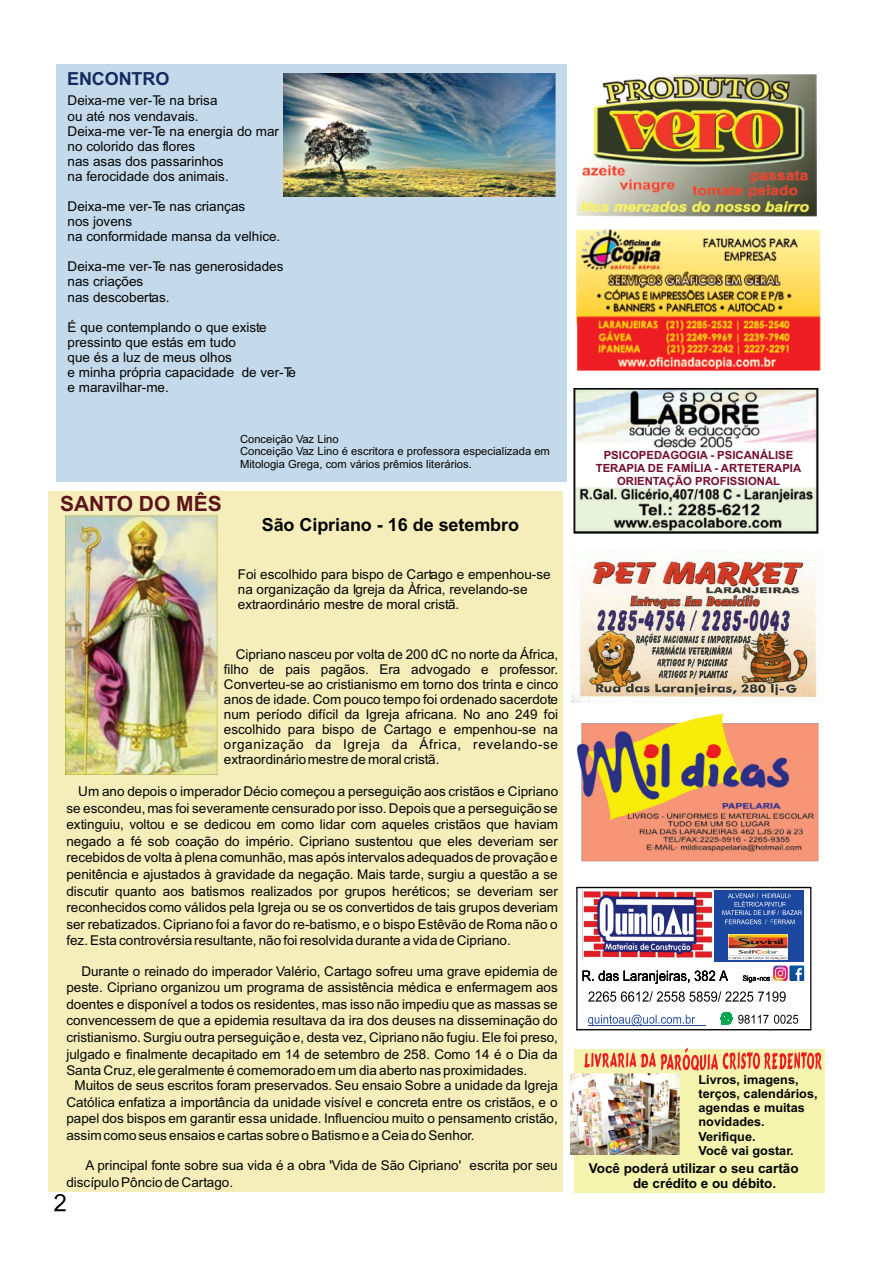
<style>
.page{position:relative;width:893px;height:1263px;background:#fff}
.page>*{position:absolute;margin:0;border:0;box-sizing:border-box;transform-origin:0 0}
.t1{font:700 21px "Arial";color:#5c1518}
.t2{font:700 18px "Arial";letter-spacing:-.005em;color:#040504}
.t3{font:700 18px "Arial";letter-spacing:-.005em;color:#162a60}
.t4{font:13.5px/15.1px "Arial";color:#040504}
.t5{font:700 13.5px/15.1px "Arial";letter-spacing:-.005em;color:#040504}
.t6{font:700 12.6px/14.1px "Arial";color:#040504}
.t7{font:11.25px/12.6px "Arial";color:#040504}
.t8{font:700 11.25px/12.8px "Arial";color:#730d2f;text-align:center}
</style>
<div class="page">
<div style="left:48px;top:491px;width:515px;height:701px;background:#f5edba"></div>
<div style="left:56px;top:64px;width:511px;height:418px;background:#c4daeb"></div>
<svg style="left:54px;top:1194px;width:12px;height:17px"></svg>
<div style="left:770px;top:887px;width:41px;height:143px;border:1px solid #040504"></div>
<img style="left:802px;top:965px;width:2px;height:16px">
<div style="left:771px;top:891px;width:33px;height:71px;background:#1b489e"></div>
<svg style="left:576px;top:886px;width:226px;height:145px"></svg>
<img style="left:577px;top:714px;width:242px;height:148px">
<img style="left:572px;top:558px;width:248px;height:145px">
<img style="left:574px;top:388px;width:244px;height:145px">
<img style="left:576px;top:74px;width:240px;height:143px">
<img style="left:576px;top:229px;width:245px;height:141px">
<div style="left:574px;top:1049px;width:251px;height:144px;background:#f5f4ae"></div>
<svg style="left:584px;top:1047px;width:238px;height:24px"></svg>
<img style="left:571px;top:1073px;width:108px;height:81px">
<img style="left:283px;top:73px;width:272px;height:124px">
<img style="left:66px;top:515px;width:151px;height:259px">
<h2 class="t3" style="left:67px;top:71px;width:104px">ENCONTRO</h2>
<p class="t4" style="left:68px;top:94px;width:213px">Deixa-me ver-Te na brisa<br>ou até nos vendavais.<br>Deixa-me ver-Te na energia do mar no colorido das flores<br>nas asas dos passarinhos<br>na ferocidade dos animais.</p>
<p class="t4" style="left:68px;top:200px;width:214px">Deixa-me ver-Te nas crianças<br>nos jovens<br>na conformidade mansa da velhice.</p>
<p class="t4" style="left:68px;top:260px;width:217px">Deixa-me ver-Te nas generosidades nas criações<br>nas descobertas.</p>
<p class="t4" style="left:68px;top:321px;width:230px">É que contemplando o que existe pressinto que estás em tudo<br>que és a luz de meus olhos<br>e minha própria capacidade de ver-Te e maravilhar-me.</p>
<h1 class="t1" style="left:60px;top:496px;width:163px">SANTO DO MÊS</h1>
<p class="t7" style="left:240px;top:434px;width:311px">Conceição Vaz Lino<br>Conceição Vaz Lino é escritora e professora especializada em<br>Mitologia Grega, com vários prêmios literários.</p>
<h2 class="t2" style="left:262px;top:518px;width:259px">São Cipriano - 16 de setembro</h2>
<p class="t4" style="left:238px;top:567px;width:314px">Foi escolhido para bispo de Cartago e empenhou-se na organização da Igreja da Àfrica, revelando-se extraordinário mestre de moral cristã.</p>
<p class="t4" style="left:224px;top:648px;width:336px;text-align:justify;text-indent:12px">Cipriano nasceu por volta de 200 dC no norte da África, filho de pais pagãos. Era advogado e professor.<br>Converteu-se ao cristianismo em torno dos trinta e cinco anos de idade. Com pouco tempo foi ordenado sacerdote num período difícil da Igreja africana. No ano 249 foi escolhido para bispo de Cartago e empenhou-se na organização da Igreja da África, revelando-se extraordinário mestre de moral cristã.</p>
<p class="t4" style="left:66px;top:784px;width:493px;line-height:16.6px;text-align:justify;text-indent:12px">Um ano depois o imperador Décio começou a perseguição aos cristãos e Cipriano se escondeu, mas foi severamente censurado por isso. Depois que a perseguição se extinguiu, voltou e se dedicou em como lidar com aqueles cristãos que haviam negado a fé sob coação do império. Cipriano sustentou que eles deveriam ser recebidos de volta à plena comunhão, mas após intervalos adequados de provação e penitência e ajustados à gravidade da negação. Mais tarde, surgiu a questão a se discutir quanto aos batismos realizados por grupos heréticos; se deveriam ser reconhecidos como válidos pela Igreja ou se os convertidos de tais grupos deveriam ser rebatizados. Cipriano foi a favor do re-batismo, e o bispo Estêvão de Roma não o fez. Esta controvérsia resultante, não foi resolvida durante a vida de Cipriano.</p>
<p class="t4" style="left:66px;top:964px;width:493px;line-height:16.6px;text-align:justify;text-indent:15px">Durante o reinado do imperador Valério, Cartago sofreu uma grave epidemia de peste. Cipriano organizou um programa de assistência médica e enfermagem aos doentes e disponível a todos os residentes, mas isso não impediu que as massas se convencessem de que a epidemia resultava da ira dos deuses na disseminação do cristianismo. Surgiu outra perseguição e, desta vez, Cipriano não fugiu. Ele foi preso, julgado e finalmente decapitado em 14 de setembro de 258. Como 14 é o Dia da Santa Cruz, ele geralmente é comemorado em um dia aberto nas proximidades.</p>
<p class="t4" style="left:66px;top:1078px;width:493px;line-height:16.6px;text-align:justify;text-indent:8px">Muitos de seus escritos foram preservados. Seu ensaio Sobre a unidade da Igreja Católica enfatiza a importância da unidade visível e concreta entre os cristãos, e o papel dos bispos em garantir essa unidade. Influenciou muito o pensamento cristão, assim como seus ensaios e cartas sobre o Batismo e a Ceia do Senhor.</p>
<p class="t4" style="left:66px;top:1158px;width:493px;line-height:16.6px;text-indent:19px">A principal fonte sobre sua vida é a obra 'Vida de São Cipriano' escrita por seu discípulo Pôncio de Cartago.</p>
<p class="t8" style="left:596px;top:450px;width:207px">PSICOPEDAGOGIA - PSICANÁLISE<br>TERAPIA DE FAMÍLIA - ARTETERAPIA<br>ORIENTAÇÃO PROFISSIONAL</p>
<p class="t6" style="left:698px;top:1073px;width:121px">Livros, imagens, terços, calendários, agendas e muitas novidades.<br>Verifique.<br>Você vai gostar.</p>
<p class="t5" style="left:633px;top:1161px;width:167px;text-indent:-44px">Você poderá utilizar o seu cartão de crédito e ou débito.</p>
</div>
